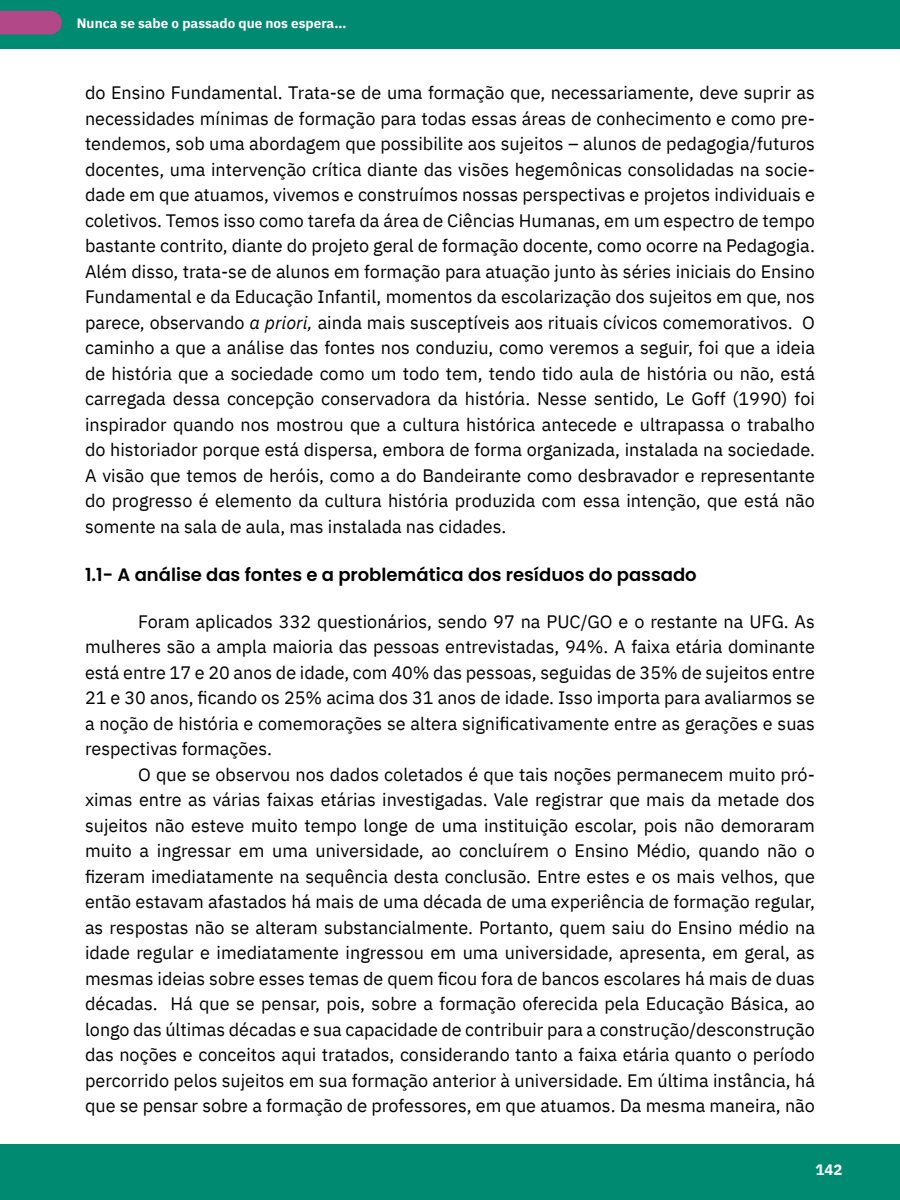
<style>
.page{position:relative;width:900px;height:1200px;background:#fff}
.page>*{position:absolute;margin:0;border:0;box-sizing:border-box;transform-origin:0 0}
.Corpo_do_Texto{font:18px/25.5px "IBM Plex Sans";color:#000;text-align:justify}
.SUBSUB{font:600 18px "Poppins";color:#000}
.t1{font:700 15px "IBM Plex Sans";color:#fff}
.t2{font:700 13.5px "IBM Plex Sans";color:#fff}
.s1{font-style:italic}
</style>
<div class="page">
<div style="left:0;top:1144px;width:900px;height:56px;background:#018a72"></div>
<div style="left:0;top:0;width:900px;height:49px;background:#018a72"></div>
<svg style="left:0;top:11px;width:62px;height:23px"></svg>
<p class="t2" style="left:77px;top:12px;width:271px">Nunca se sabe o passado que nos espera…</p>
<p class="Corpo_do_Texto" style="left:85px;top:78px;width:731px">do Ensino Fundamental. Trata-se de uma formação que, necessariamente, deve suprir as necessidades mínimas de formação para todas essas áreas de conhecimento e como pre&shy;tendemos, sob uma abordagem que possibilite aos sujeitos – alunos de pedagogia/futuros docentes, uma intervenção crítica diante das visões hegemônicas consolidadas na socie&shy;dade em que atuamos, vivemos e construímos nossas perspectivas e projetos individuais e coletivos. Temos isso como tarefa da área de Ciências Humanas, em um espectro de tempo bastante contrito, diante do projeto geral de formação docente, como ocorre na Pedagogia.<br>Além disso, trata-se de alunos em formação para atuação junto às séries iniciais do Ensino Fundamental e da Educação Infantil, momentos da escolarização dos sujeitos em que, nos parece, observando <span class="s1">a priori,</span> ainda mais susceptíveis aos rituais cívicos comemorativos. O caminho a que a análise das fontes nos conduziu, como veremos a seguir, foi que a ideia de história que a sociedade como um todo tem, tendo tido aula de história ou não, está carregada dessa concepção conservadora da história. Nesse sentido, Le Goff (1990) foi inspirador quando nos mostrou que a cultura histórica antecede e ultrapassa o trabalho do historiador porque está dispersa, embora de forma organizada, instalada na sociedade.<br>A visão que temos de heróis, como a do Bandeirante como desbravador e representante do progresso é elemento da cultura história produzida com essa intenção, que está não somente na sala de aula, mas instalada nas cidades.</p>
<p class="SUBSUB" style="left:85px;top:564px;width:613px">1.1- A análise das fontes e a problemática dos resíduos do passado</p>
<p class="Corpo_do_Texto" style="left:85px;top:607px;width:731px;text-indent:53px">Foram aplicados 332 questionários, sendo 97 na PUC/GO e o restante na UFG. As mulheres são a ampla maioria das pessoas entrevistadas, 94%. A faixa etária dominante está entre 17 e 20 anos de idade, com 40% das pessoas, seguidas de 35% de sujeitos entre 21 e 30 anos, ficando os 25% acima dos 31 anos de idade. Isso importa para avaliarmos se a noção de história e comemorações se altera significativamente entre as gerações e suas respectivas formações.</p>
<p class="Corpo_do_Texto" style="left:85px;top:760px;width:731px;text-indent:53px">O que se observou nos dados coletados é que tais noções permanecem muito pró&shy;ximas entre as várias faixas etárias investigadas. Vale registrar que mais da metade dos sujeitos não esteve muito tempo longe de uma instituição escolar, pois não demoraram muito a ingressar em uma universidade, ao concluírem o Ensino Médio, quando não o fizeram imediatamente na sequência desta conclusão. Entre estes e os mais velhos, que então estavam afastados há mais de uma década de uma experiência de formação regular, as respostas não se alteram substancialmente. Portanto, quem saiu do Ensino médio na idade regular e imediatamente ingressou em uma universidade, apresenta, em geral, as mesmas ideias sobre esses temas de quem ficou fora de bancos escolares há mais de duas décadas. Há que se pensar, pois, sobre a formação oferecida pela Educação Básica, ao longo das últimas décadas e sua capacidade de contribuir para a construção/desconstrução das noções e conceitos aqui tratados, considerando tanto a faixa etária quanto o período percorrido pelos sujeitos em sua formação anterior à universidade. Em última instância, há que se pensar sobre a formação de professores, em que atuamos. Da mesma maneira, não</p>
<p class="t1" style="left:816px;top:1158px;width:28px">142</p>
</div>
